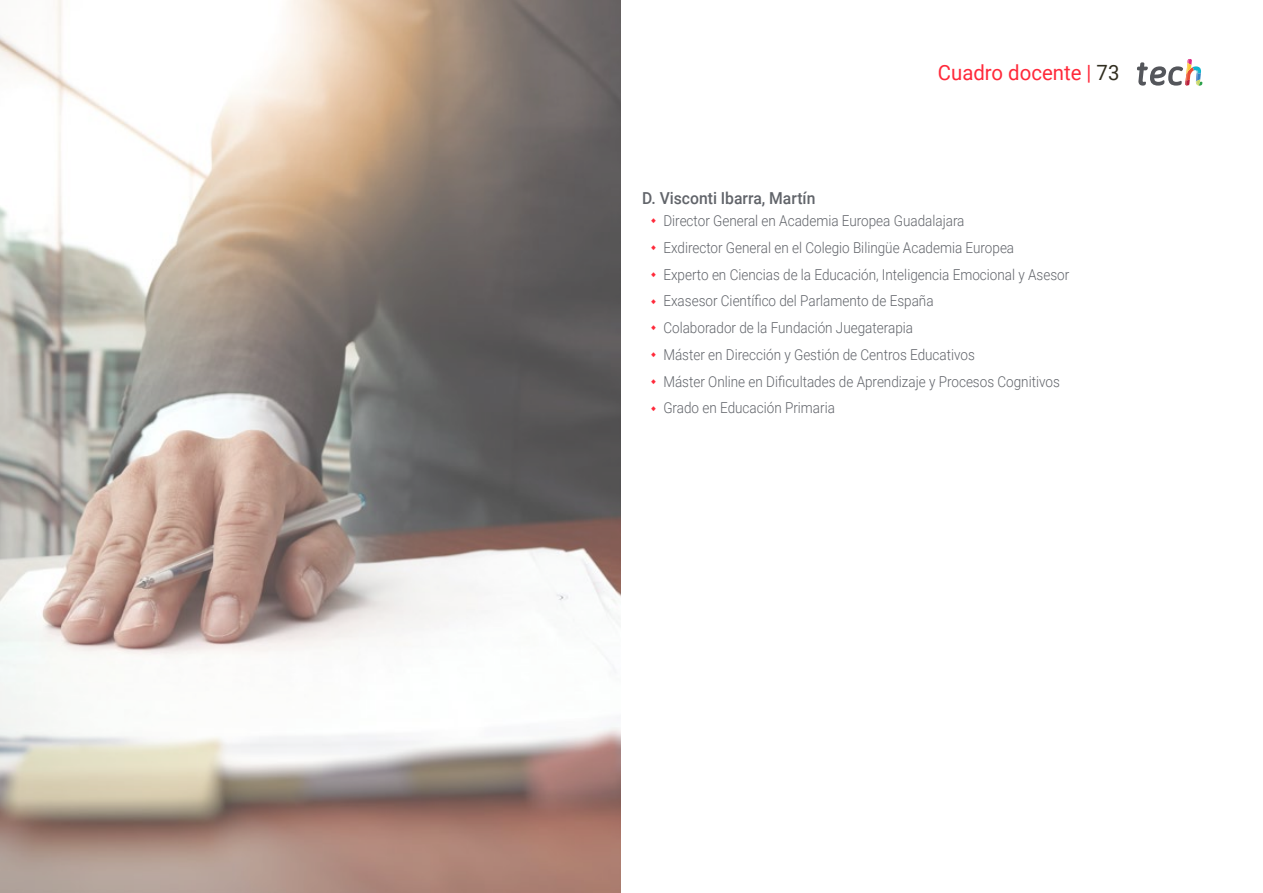
<style>
.page{position:relative;width:1263px;height:893px;background:#fff}
.page>*{position:absolute;margin:0;border:0;box-sizing:border-box;transform-origin:0 0}
.t1{font:21px "Roboto";color:#ff293a}
.t2{font:500 16.5px "Roboto";color:#61646a;scale:.95 1}
.t3{font:300 15px/26.7px "Roboto";color:#61646a;scale:.9 1}
.s1{color:#312e20}
</style>
<div class="page">
<img style="left:0;top:0;width:621px;height:893px">
<svg style="left:1137px;top:59px;width:65px;height:27px"></svg>
<h1 class="t1" style="left:938px;top:57px;width:183px">Cuadro docente | <span class="s1">73</span></h1>
<p class="t2" style="left:642px;top:186px;width:184px">D. Visconti Ibarra, Martín</p>
<p class="t3" style="left:663px;top:207px;width:452px">Director General en Academia Europea Guadalajara<br>Exdirector General en el Colegio Bilingüe Academia Europea<br>Experto en Ciencias de la Educación, Inteligencia Emocional y Asesor Exasesor Científico del Parlamento de España<br>Colaborador de la Fundación Juegaterapia<br>Máster en Dirección y Gestión de Centros Educativos<br>Máster Online en Dificultades de Aprendizaje y Procesos Cognitivos Grado en Educación Primaria</p>
</div>
